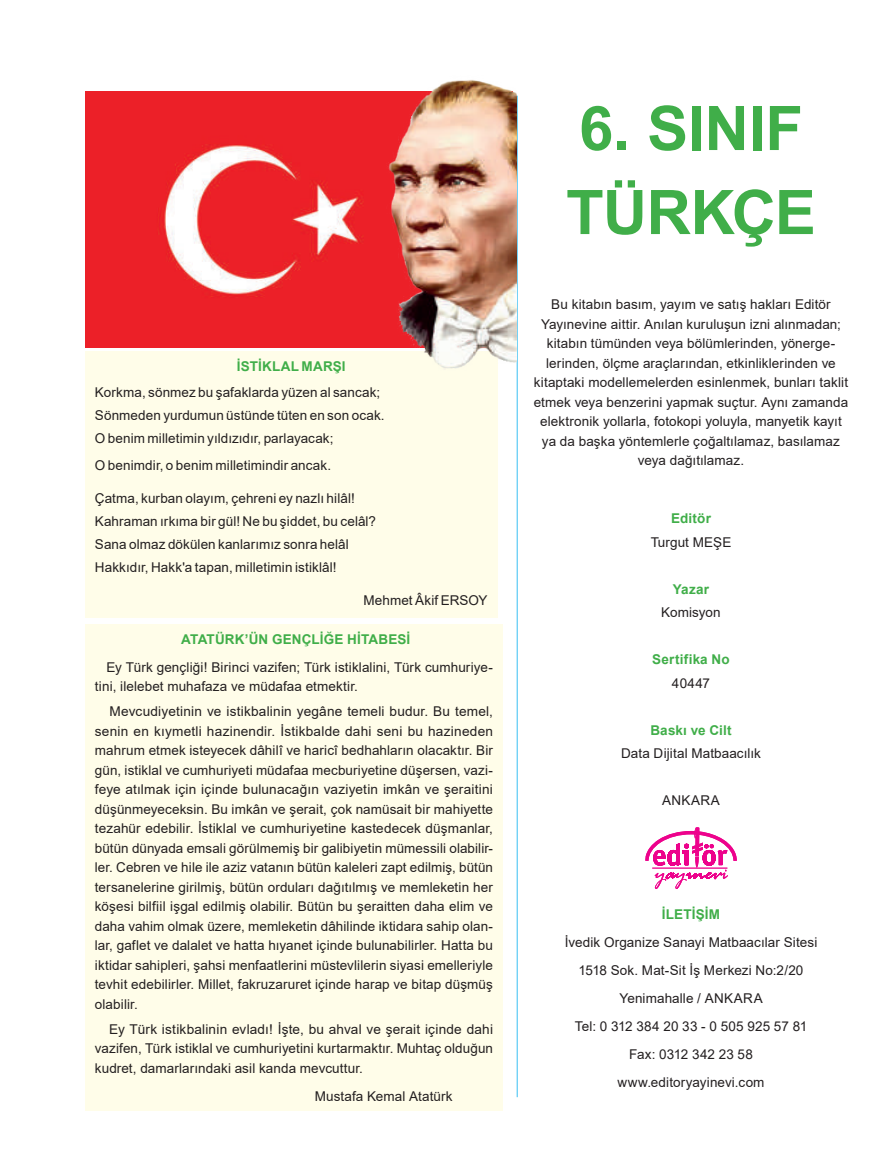
<style>
.page{position:relative;width:893px;height:1161px;background:#fff}
.page>*{position:absolute;margin:0;border:0;box-sizing:border-box;transform-origin:0 0}
.t1{font:700 61.5px/84px "Arial";letter-spacing:-.01em;color:#40ae49}
.t2{font:13.5px/19.5px "Arial";letter-spacing:.005em;color:#231f20}
.t3{font:700 13.5px "Arial";letter-spacing:.01em;color:#40ae49}
</style>
<div class="page">
<svg style="left:645px;top:827px;width:92px;height:62px"></svg>
<hr style="left:517px;top:96px;width:1px;height:1001px;background:#00aeef">
<img style="left:85px;top:91px;width:226px;height:257px">
<div style="left:85px;top:351px;width:412px;height:267px;background:#fffde9"></div>
<div style="left:85px;top:624px;width:418px;height:487px;background:#fffde9"></div>
<img style="left:311px;top:80px;width:206px;height:314px">
<p class="t3" style="left:237px;top:356px;width:110px">İSTİKLAL MARŞI</p>
<p class="t2" style="left:95px;top:381px;width:291px;line-height:23.1px">Korkma, sönmez bu şafaklarda yüzen al sancak;<br>Sönmeden yurdumun üstünde tüten en son ocak.<br>O benim milletimin yıldızıdır, parlayacak;</p>
<p class="t2" style="left:95px;top:455px;width:238px">O benimdir, o benim milletimindir ancak.</p>
<p class="t2" style="left:95px;top:486px;width:283px;line-height:23.1px">Çatma, kurban olayım, çehreni ey nazlı hilâl!<br>Kahraman ırkıma bir gül! Ne bu şiddet, bu celâl?<br>Sana olmaz dökülen kanlarımız sonra helâl Hakkıdır, Hakk'a tapan, milletimin istiklâl!</p>
<p class="t2" style="left:363px;top:590px;width:126px">Mehmet Âkif ERSOY</p>
<p class="t3" style="left:181px;top:629px;width:231px">ATATÜRK’ÜN GENÇLİĞE HİTABESİ</p>
<p class="t2" style="left:95px;top:657px;width:400px;text-indent:12px">Ey Türk gençliği! Birinci vazifen; Türk istiklalini, Türk cumhuriye&shy;tini, ilelebet muhafaza ve müdafaa etmektir.</p>
<p class="t2" style="left:95px;top:702px;width:400px;text-align:justify;text-indent:15px">Mevcudiyetinin ve istikbalinin yegâne temeli budur. Bu temel, senin en kıymetli hazinendir. İstikbalde dahi seni bu hazineden mahrum etmek isteyecek dâhilî ve haricî bedhahların olacaktır. Bir gün, istiklal ve cumhuriyeti müdafaa mecburiyetine düşersen, vazi&shy;feye atılmak için içinde bulunacağın vaziyetin imkân ve şeraitini düşünmeyeceksin. Bu imkân ve şerait, çok namüsait bir mahiyette tezahür edebilir. İstiklal ve cumhuriyetine kastedecek düşmanlar, bütün dünyada emsali görülmemiş bir galibiyetin mümessili olabilir&shy;ler. Cebren ve hile ile aziz vatanın bütün kaleleri zapt edilmiş, bütün tersanelerine girilmiş, bütün orduları dağıtılmış ve memleketin her köşesi bilfiil işgal edilmiş olabilir. Bütün bu şeraitten daha elim ve daha vahim olmak üzere, memleketin dâhilinde iktidara sahip olan&shy;lar, gaflet ve dalalet ve hatta hıyanet içinde bulunabilirler. Hatta bu iktidar sahipleri, şahsi menfaatlerini müstevlilerin siyasi emelleriyle tevhit edebilirler. Millet, fakruzaruret içinde harap ve bitap düşmüş olabilir.</p>
<p class="t2" style="left:95px;top:1019px;width:400px;text-align:justify;text-indent:14px">Ey Türk istikbalinin evladı! İşte, bu ahval ve şerait içinde dahi vazifen, Türk istiklal ve cumhuriyetini kurtarmaktır. Muhtaç olduğun kudret, damarlarındaki asil kanda mevcuttur.</p>
<p class="t2" style="left:315px;top:1086px;width:140px">Mustafa Kemal Atatürk</p>
<h1 class="t1" style="left:566px;top:87px;width:251px">6. SINIF<br>TÜRKÇE</h1>
<p class="t2" style="left:534px;top:294px;width:316px;text-align:center">Bu kitabın basım, yayım ve satış hakları Editör Yayınevine aittir. Anılan kuruluşun izni alınmadan; kitabın tümünden veya bölümlerinden, yönerge&shy;lerinden, ölçme araçlarından, etkinliklerinden ve kitaptaki modellemelerden esinlenmek, bunları taklit etmek veya benzerini yapmak suçtur. Aynı zamanda elektronik yollarla, fotokopi yoluyla, manyetik kayıt ya da başka yöntemlerle çoğaltılamaz, basılamaz veya dağıtılamaz.</p>
<p class="t3" style="left:671px;top:509px;width:41px">Editör</p>
<p class="t2" style="left:651px;top:532px;width:82px">Turgut MEŞE</p>
<p class="t3" style="left:673px;top:579px;width:38px">Yazar</p>
<p class="t2" style="left:661px;top:603px;width:61px">Komisyon</p>
<p class="t3" style="left:652px;top:650px;width:79px">Sertifika No</p>
<p class="t2" style="left:672px;top:673px;width:40px">40447</p>
<p class="t3" style="left:650px;top:721px;width:83px">Baskı ve Cilt</p>
<p class="t2" style="left:621px;top:744px;width:141px">Data Dijital Matbaacılık</p>
<p class="t2" style="left:662px;top:791px;width:59px">ANKARA</p>
<p class="t3" style="left:662px;top:905px;width:60px">İLETİŞİM</p>
<p class="t2" style="left:565px;top:928px;width:254px;line-height:28px;text-align:center">İvedik Organize Sanayi Matbaacılar Sitesi<br>1518 Sok. Mat-Sit İş Merkezi No:2/20<br>Yenimahalle / ANKARA<br>Tel: 0 312 384 20 33 - 0 505 925 57 81<br>Fax: 0312 342 23 58 www.editoryayinevi.com</p>
</div>
